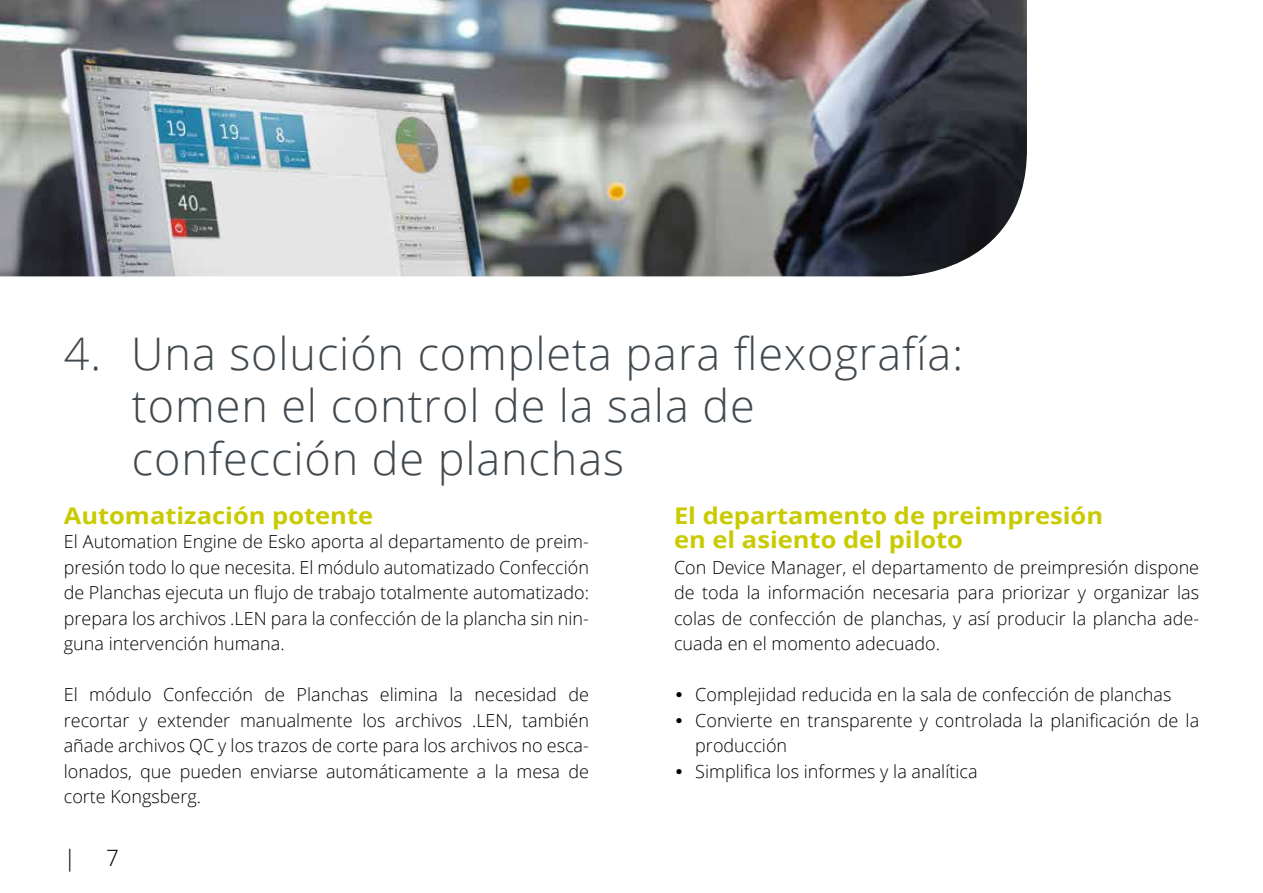
<style>
.page{position:relative;width:1263px;height:893px;background:#fff}
.page>*{position:absolute;margin:0;border:0;box-sizing:border-box;transform-origin:0 0}
.t1{font:300 45px/52.5px "Open Sans";letter-spacing:.02em;color:#41494f}
.t2{font:700 22.95px/24px "Open Sans";color:#c9cb00;scale:1.11 1}
.t3{font:300 22.5px "Open Sans";color:#000}
.t4{font:300 18px/25.5px "Open Sans";color:#000;text-align:justify}
</style>
<div class="page">
<img style="left:0;top:0;width:1027px;height:276px">
<h1 class="t1" style="left:132px;top:326px;width:833px;text-indent:-68px">4. Una solución completa para flexografía: tomen el control de la sala de confección de planchas</h1>
<p class="t2" style="left:64px;top:503px;width:280px">Automatización potente</p>
<p class="t4" style="left:64px;top:529px;width:527px">El Automation Engine de Esko aporta al departamento de preim&shy;presión todo lo que necesita. El módulo automatizado Confección de Planchas ejecuta un flujo de trabajo totalmente automatizado: prepara los archivos .LEN para la confección de la plancha sin nin&shy;guna intervención humana.</p>
<p class="t4" style="left:64px;top:682px;width:527px">El módulo Confección de Planchas elimina la necesidad de recortar y extender manualmente los archivos .LEN, también añade archivos QC y los trazos de corte para los archivos no esca&shy;lonados, que pueden enviarse automáticamente a la mesa de corte Kongsberg.</p>
<p class="t2" style="left:674px;top:503px;width:388px">El departamento de preimpresión en el asiento del piloto</p>
<p class="t4" style="left:674px;top:554px;width:527px">Con Device Manager, el departamento de preimpresión dispone de toda la información necesaria para priorizar y organizar las colas de confección de planchas, y así producir la plancha ade&shy;cuada en el momento adecuado.</p>
<p class="t4" style="left:674px;top:682px;width:499px">• Complejidad reducida en la sala de confección de planchas</p>
<p class="t4" style="left:695px;top:707px;width:505px;text-indent:-21px">• Convierte en transparente y controlada la planificación de la producción</p>
<p class="t4" style="left:674px;top:758px;width:305px">• Simplifica los informes y la analítica</p>
<p class="t3" style="left:64px;top:842px;width:14px">|</p>
<p class="t3" style="left:106px;top:842px;width:14px">7</p>
</div>
